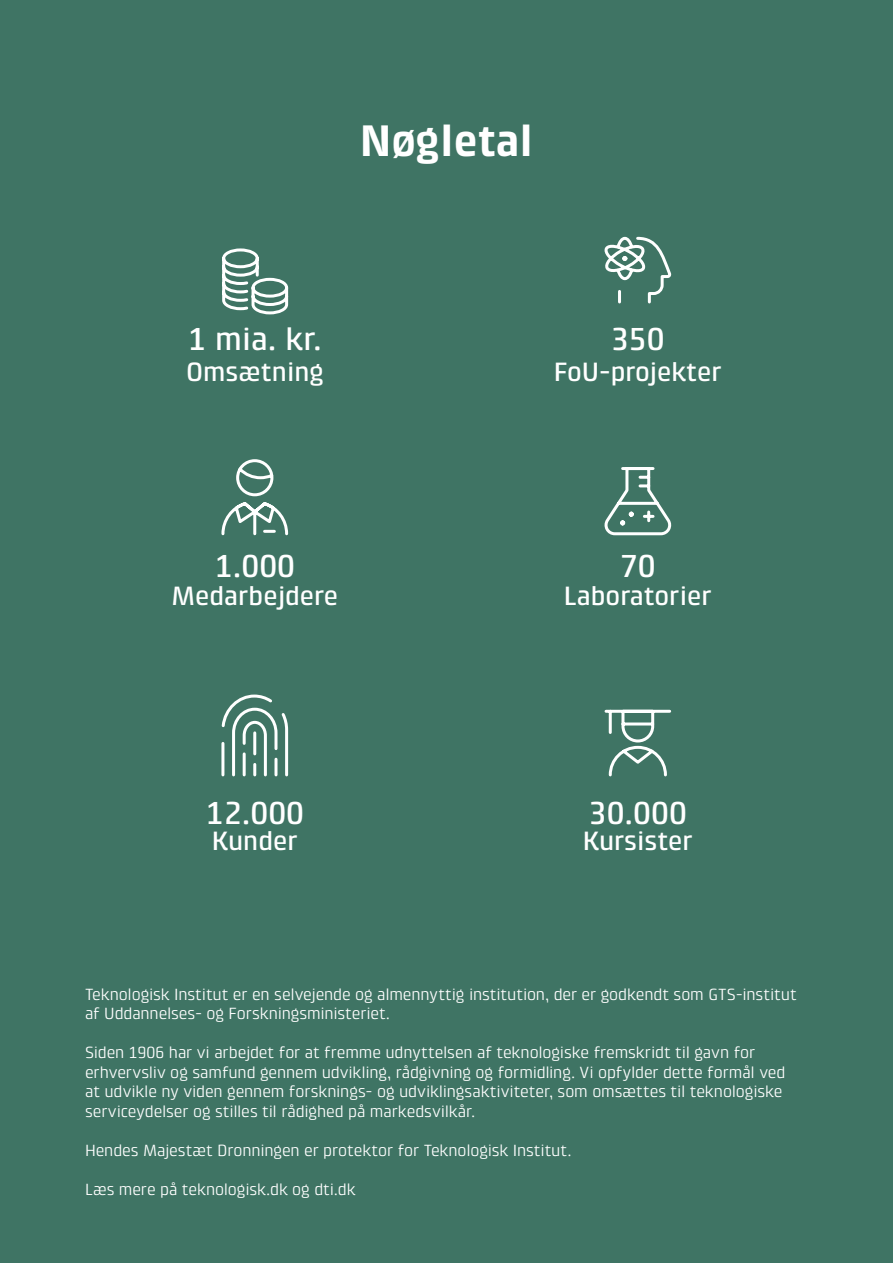
<style>
.page{position:relative;width:893px;height:1263px;background:#3f7464}
.page>*{position:absolute;margin:0;border:0;box-sizing:border-box;transform-origin:0 0}
.t1{font:700 45px "Klint Pro";color:#fff}
.t2{font:500 32.4px "Klint Pro";color:#fff}
.t3{font:500 27px "Klint Pro";color:#fff}
.t4{font:16.5px/19.5px "Klint Pro";letter-spacing:-.01em;color:#fff}
</style>
<div class="page">
<hr style="left:892px;top:0;width:1px;height:1191px;background:#fff">
<svg style="left:892px;top:0;width:1px;height:507px"></svg>
<svg style="left:222px;top:248px;width:67px;height:67px"></svg>
<svg style="left:604px;top:236px;width:68px;height:68px"></svg>
<svg style="left:604px;top:467px;width:68px;height:69px"></svg>
<svg style="left:221px;top:694px;width:68px;height:83px"></svg>
<svg style="left:604px;top:709px;width:68px;height:68px"></svg>
<svg style="left:221px;top:459px;width:68px;height:77px"></svg>
<h1 class="t1" style="left:360px;top:115px;width:175px">Nøgletal</h1>
<h2 class="t2" style="left:188px;top:320px;width:135px">1 mia. kr.</h2>
<h3 class="t3" style="left:186px;top:356px;width:139px">Omsætning</h3>
<h2 class="t2" style="left:611px;top:320px;width:55px">350</h2>
<h3 class="t3" style="left:554px;top:356px;width:169px">FoU-projekter</h3>
<h2 class="t2" style="left:215px;top:547px;width:82px">1.000</h2>
<h3 class="t3" style="left:171px;top:581px;width:168px">Medarbejdere</h3>
<h2 class="t2" style="left:620px;top:547px;width:37px">70</h2>
<h3 class="t3" style="left:564px;top:581px;width:150px">Laboratorier</h3>
<h2 class="t2" style="left:206px;top:794px;width:99px">12.000</h2>
<h2 class="t2" style="left:589px;top:794px;width:99px">30.000</h2>
<h3 class="t3" style="left:212px;top:826px;width:88px">Kunder</h3>
<h3 class="t3" style="left:583px;top:826px;width:112px">Kursister</h3>
<p class="t4" style="left:85px;top:984px;width:713px">Teknologisk Institut er en selvejende og almennyttig institution, der er godkendt som GTS-institut af Uddannelses- og Forskningsministeriet.</p>
<p class="t4" style="left:85px;top:1043px;width:702px">Siden 1906 har vi arbejdet for at fremme udnyttelsen af teknologiske fremskridt til gavn for erhvervsliv og samfund gennem udvikling, rådgivning og formidling. Vi opfylder dette formål ved at udvikle ny viden gennem forsknings- og udviklingsaktiviteter, som omsættes til teknologiske serviceydelser og stilles til rådighed på markedsvilkår.</p>
<p class="t4" style="left:85px;top:1140px;width:488px">Hendes Majestæt Dronningen er protektor for Teknologisk Institut.</p>
<p class="t4" style="left:85px;top:1179px;width:272px">Læs mere på teknologisk.dk og dti.dk</p>
</div>
